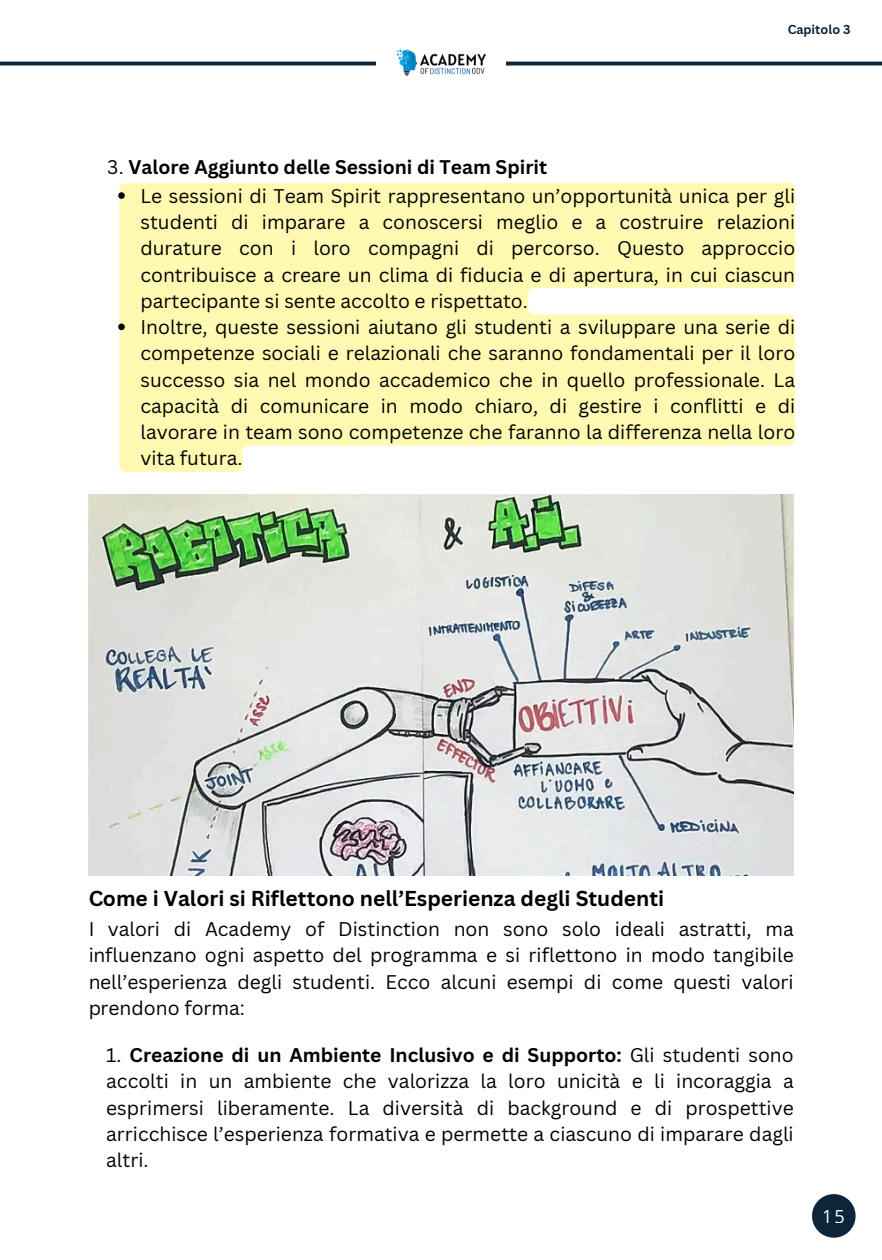
<style>
.page{position:relative;width:882px;height:1260px;background:#fff}
.page>*{position:absolute;margin:0;border:0;box-sizing:border-box;transform-origin:0 0}
.t1{font:700 21px "Canva Sans";color:#000}
.t2{font:19.25px/26.2px "Canva Sans";color:#000}
.t3{font:18.03px "Open Sans";color:#fff}
.t4{font:700 12.6px "Canva Sans";color:#0e2439}
.s1{font-weight:700}
</style>
<div class="page">
<hr style="left:0;top:62px;width:882px;height:3px;background:#0e2439">
<div style="left:376px;top:36px;width:130px;height:51px;background:#fff"></div>
<svg style="left:812px;top:1194px;width:43px;height:43px"></svg>
<img style="left:396px;top:49px;width:90px;height:27px">
<img style="left:88px;top:495px;width:706px;height:380px">
<svg style="left:119px;top:183px;width:676px;height:289px;background:#fff9b9"></svg>
<svg style="left:118px;top:192px;width:7px;height:7px"></svg>
<svg style="left:118px;top:324px;width:7px;height:6px"></svg>
<p class="t4" style="left:788px;top:21px;width:65px">Capitolo 3</p>
<p class="t2" style="left:140px;top:152px;width:656px;line-height:29.1px;text-indent:-33px">3. <span class="s1">Valore Aggiunto delle Sessioni di Team Spirit<br></span>Le sessioni di Team Spirit rappresentano un’opportunità unica per gli</p>
<p class="t2" style="left:140px;top:208px;width:656px">studenti di imparare a conoscersi meglio e a costruire relazioni durature con i loro compagni di percorso. Questo approccio contribuisce a creare un clima di fiducia e di apertura, in cui ciascun partecipante si sente accolto e rispettato.<br>Inoltre, queste sessioni aiutano gli studenti a sviluppare una serie di competenze sociali e relazionali che saranno fondamentali per il loro successo sia nel mondo accademico che in quello professionale. La capacità di comunicare in modo chiaro, di gestire i conflitti e di lavorare in team sono competenze che faranno la differenza nella loro vita futura.</p>
<p class="t1" style="left:88px;top:883px;width:578px">Come i Valori si Riflettono nell’Esperienza degli Studenti</p>
<p class="t2" style="left:88px;top:916px;width:707px;text-align:justify">I valori di Academy of Distinction non sono solo ideali astratti, ma influenzano ogni aspetto del programma e si riflettono in modo tangibile nell’esperienza degli studenti. Ecco alcuni esempi di come questi valori prendono forma:</p>
<h2 class="t2" style="left:106px;top:1042px;width:689px">1. <span class="s1">Creazione di un Ambiente Inclusivo e di Supporto:</span> Gli studenti sono accolti in un ambiente che valorizza la loro unicità e li incoraggia a</h2>
<h2 class="t2" style="left:106px;top:1094px;width:689px;text-align:justify">esprimersi liberamente. La diversità di background e di prospettive arricchisce l’esperienza formativa e permette a ciascuno di imparare dagli altri.</h2>
<p class="t3" style="left:823px;top:1203px;width:24px">15</p>
</div>
